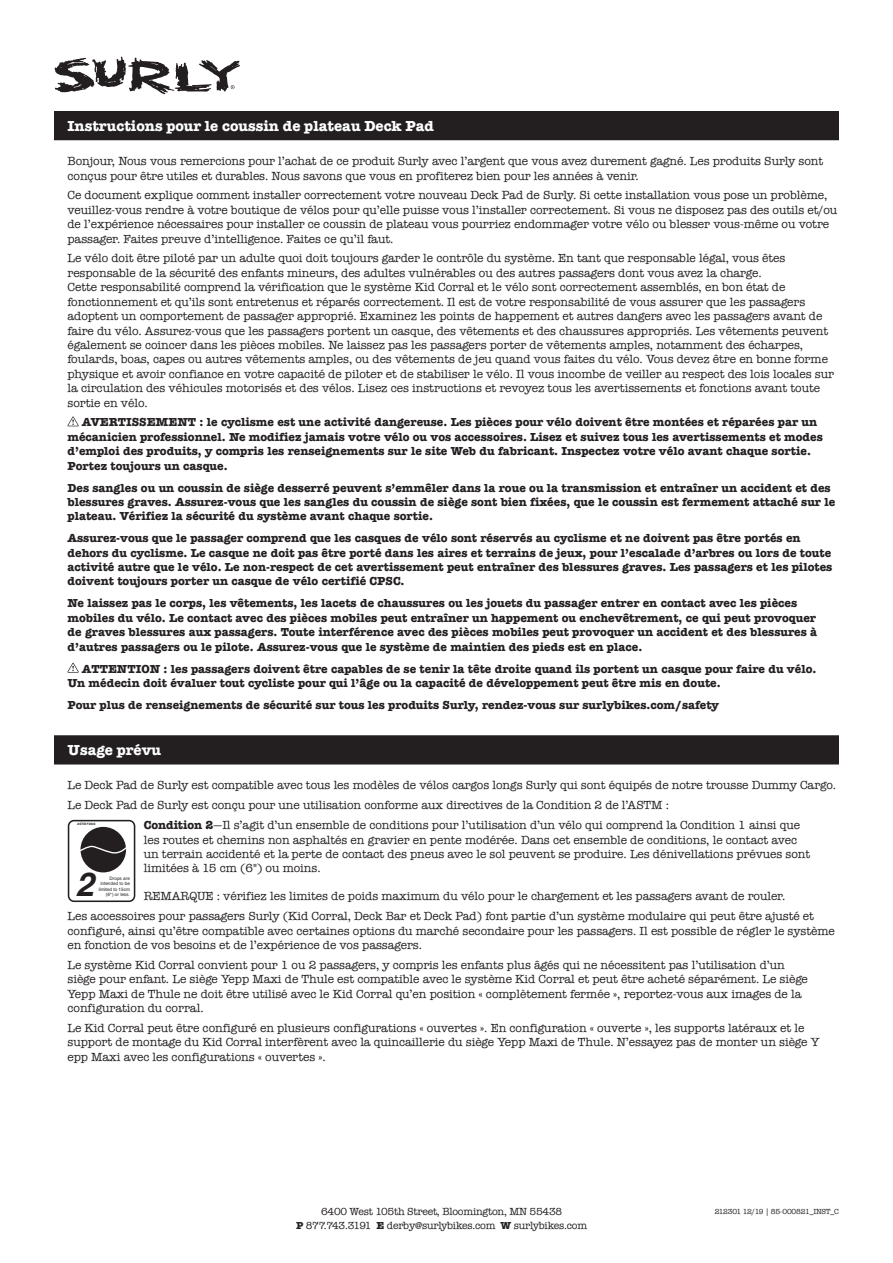
<style>
.page{position:relative;width:893px;height:1263px;background:#fff}
.page>*{position:absolute;margin:0;border:0;box-sizing:border-box;transform-origin:0 0}
.t1{font:italic 700 33px "Helvetica";color:#231f20}
.Instruction_Header{font:700 15px "American Typewriter";color:#fff}
.Insstuction_Body_Cop{font:12px/14.4px "American Typewriter";letter-spacing:-.005em;color:#231f20}
.Warning_Copy{font:700 12px/14.4px "American Typewriter";color:#231f20}
.t2{font:10.5px/13.5px "American Typewriter";letter-spacing:-.02em;color:#231f20;text-align:center}
.t3{font:7.5px "American Typewriter";letter-spacing:-.02em;color:#231f20}
.t4{font:4.65px/5.6px "Helvetica";color:#231f20;text-align:right}
.t5{font:700 3.15px "Helvetica";color:#231f20}
.s1{font-weight:700}
.s2{font-size:4.2px}
</style>
<div class="page">
<svg style="left:54px;top:57px;width:186px;height:37px"></svg>
<div style="left:54px;top:111px;width:785px;height:29px;background:#231f20"></div>
<div style="left:54px;top:735px;width:785px;height:29px;background:#231f20"></div>
<svg style="left:68px;top:416px;width:11px;height:10px"></svg>
<svg style="left:68px;top:663px;width:11px;height:10px"></svg>
<svg style="left:68px;top:820px;width:67px;height:82px"></svg>
<p class="Instruction_Header" style="left:68px;top:113px;width:368px">Instructions pour le coussin de plateau Deck Pad</p>
<p class="Insstuction_Body_Cop" style="left:68px;top:154px;width:757px">Bonjour, Nous vous remercions pour l’achat de ce produit Surly avec l’argent que vous avez durement gagné. Les produits Surly sont conçus pour être utiles et durables. Nous savons que vous en profiterez bien pour les années à venir.</p>
<p class="Insstuction_Body_Cop" style="left:68px;top:188px;width:771px">Ce document explique comment installer correctement votre nouveau Deck Pad de Surly. Si cette installation vous pose un problème, veuillez-vous rendre à votre boutique de vélos pour qu’elle puisse vous l’installer correctement. Si vous ne disposez pas des outils et/ou de l’expérience nécessaires pour installer ce coussin de plateau vous pourriez endommager votre vélo ou blesser vous-même ou votre passager. Faites preuve d’intelligence. Faites ce qu’il faut.</p>
<p class="Insstuction_Body_Cop" style="left:68px;top:251px;width:768px">Le vélo doit être piloté par un adulte quoi doit toujours garder le contrôle du système. En tant que responsable légal, vous êtes responsable de la sécurité des enfants mineurs, des adultes vulnérables ou des autres passagers dont vous avez la charge.<br>Cette responsabilité comprend la vérification que le système Kid Corral et le vélo sont correctement assemblés, en bon état de fonctionnement et qu’ils sont entretenus et réparés correctement. Il est de votre responsabilité de vous assurer que les passagers adoptent un comportement de passager approprié. Examinez les points de happement et autres dangers avec les passagers avant de faire du vélo. Assurez-vous que les passagers portent un casque, des vêtements et des chaussures appropriés. Les vêtements peuvent également se coincer dans les pièces mobiles. Ne laissez pas les passagers porter de vêtements amples, notamment des écharpes, foulards, boas, capes ou autres vêtements amples, ou des vêtements de jeu quand vous faites du vélo. Vous devez être en bonne forme physique et avoir confiance en votre capacité de piloter et de stabiliser le vélo. Il vous incombe de veiller au respect des lois locales sur la circulation des véhicules motorisés et des vélos. Lisez ces instructions et revoyez tous les avertissements et fonctions avant toute sortie en vélo.</p>
<p class="Warning_Copy" style="left:68px;top:415px;width:757px;text-indent:14px">AVERTISSEMENT : le cyclisme est une activité dangereuse. Les pièces pour vélo doivent être montées et réparées par un mécanicien professionnel. Ne modifiez jamais votre vélo ou vos accessoires. Lisez et suivez tous les avertissements et modes d’emploi des produits, y compris les renseignements sur le site Web du fabricant. Inspectez votre vélo avant chaque sortie.<br>Portez toujours un casque.</p>
<p class="Warning_Copy" style="left:68px;top:480px;width:769px">Des sangles ou un coussin de siège desserré peuvent s’emmêler dans la roue ou la transmission et entraîner un accident et des blessures graves. Assurez-vous que les sangles du coussin de siège sont bien fixées, que le coussin est fermement attaché sur le plateau. Vérifiez la sécurité du système avant chaque sortie.</p>
<p class="Warning_Copy" style="left:68px;top:530px;width:766px">Assurez-vous que le passager comprend que les casques de vélo sont réservés au cyclisme et ne doivent pas être portés en dehors du cyclisme. Le casque ne doit pas être porté dans les aires et terrains de jeux, pour l’escalade d’arbres ou lors de toute activité autre que le vélo. Le non-respect de cet avertissement peut entraîner des blessures graves. Les passagers et les pilotes doivent toujours porter un casque de vélo certifié CPSC.</p>
<p class="Warning_Copy" style="left:68px;top:596px;width:751px">Ne laissez pas le corps, les vêtements, les lacets de chaussures ou les jouets du passager entrer en contact avec les pièces mobiles du vélo. Le contact avec des pièces mobiles peut entraîner un happement ou enchevêtrement, ce qui peut provoquer de graves blessures aux passagers. Toute interférence avec des pièces mobiles peut provoquer un accident et des blessures à d’autres passagers ou le pilote. Assurez-vous que le système de maintien des pieds est en place.</p>
<p class="Warning_Copy" style="left:68px;top:661px;width:750px;text-indent:14px">ATTENTION : les passagers doivent être capables de se tenir la tête droite quand ils portent un casque pour faire du vélo.<br>Un médecin doit évaluer tout cycliste pour qui l’âge ou la capacité de développement peut être mis en doute.</p>
<p class="Warning_Copy" style="left:68px;top:697px;width:653px">Pour plus de renseignements de sécurité sur tous les produits Surly, rendez-vous sur surlybikes.com/safety</p>
<p class="Instruction_Header" style="left:68px;top:737px;width:95px">Usage prévu</p>
<p class="Insstuction_Body_Cop" style="left:68px;top:778px;width:770px">Le Deck Pad de Surly est compatible avec tous les modèles de vélos cargos longs Surly qui sont équipés de notre trousse Dummy Cargo.</p>
<p class="Insstuction_Body_Cop" style="left:68px;top:798px;width:603px">Le Deck Pad de Surly est conçu pour une utilisation conforme aux directives de la Condition 2 de l’ASTM :</p>
<p class="Insstuction_Body_Cop" style="left:144px;top:818px;width:668px"><span class="s1">Condition 2</span>—Il s’agit d’un ensemble de conditions pour l’utilisation d’un vélo qui comprend la Condition 1 ainsi que les routes et chemins non asphaltés en gravier en pente modérée. Dans cet ensemble de conditions, le contact avec un terrain accidenté et la perte de contact des pneus avec le sol peuvent se produire. Les dénivellations prévues sont limitées à 15 cm (6") ou moins.</p>
<p class="Insstuction_Body_Cop" style="left:144px;top:889px;width:643px">REMARQUE : vérifiez les limites de poids maximum du vélo pour le chargement et les passagers avant de rouler.</p>
<p class="Insstuction_Body_Cop" style="left:68px;top:909px;width:769px">Les accessoires pour passagers Surly (Kid Corral, Deck Bar et Deck Pad) font partie d’un système modulaire qui peut être ajusté et configuré, ainsi qu’être compatible avec certaines options du marché secondaire pour les passagers. Il est possible de régler le système en fonction de vos besoins et de l’expérience de vos passagers.</p>
<p class="Insstuction_Body_Cop" style="left:68px;top:958px;width:742px">Le système Kid Corral convient pour 1 ou 2 passagers, y compris les enfants plus âgés qui ne nécessitent pas l’utilisation d’un siège pour enfant. Le siège Yepp Maxi de Thule est compatible avec le système Kid Corral et peut être acheté séparément. Le siège Yepp Maxi de Thule ne doit être utilisé avec le Kid Corral qu’en position « complètement fermée », reportez-vous aux images de la configuration du corral.</p>
<p class="Insstuction_Body_Cop" style="left:68px;top:1021px;width:753px">Le Kid Corral peut être configuré en plusieurs configurations « ouvertes ». En configuration « ouverte », les supports latéraux et le support de montage du Kid Corral interfèrent avec la quincaillerie du siège Yepp Maxi de Thule. N’essayez pas de monter un siège Y epp Maxi avec les configurations « ouvertes ».</p>
<p class="t5" style="left:77px;top:822px;width:20px">ASTM F2043</p>
<p class="t1" style="left:76px;top:857px;width:20px">2</p>
<p class="t4" style="left:99px;top:875px;width:33px">Drops are intended to be limited to 15cm (6<span class="s2">″</span>) or less.</p>
<p class="t2" style="left:296px;top:1205px;width:293px">6400 West 105th Street, Bloomington, MN 55438<br><span class="s1">P</span> 877.743.3191 <span class="s1">E</span> derby@surlybikes.com <span class="s1">W</span> surlybikes.com</p>
<p class="t3" style="left:715px;top:1207px;width:126px">212301 12/19 | 85-000821_INST_C</p>
</div>
